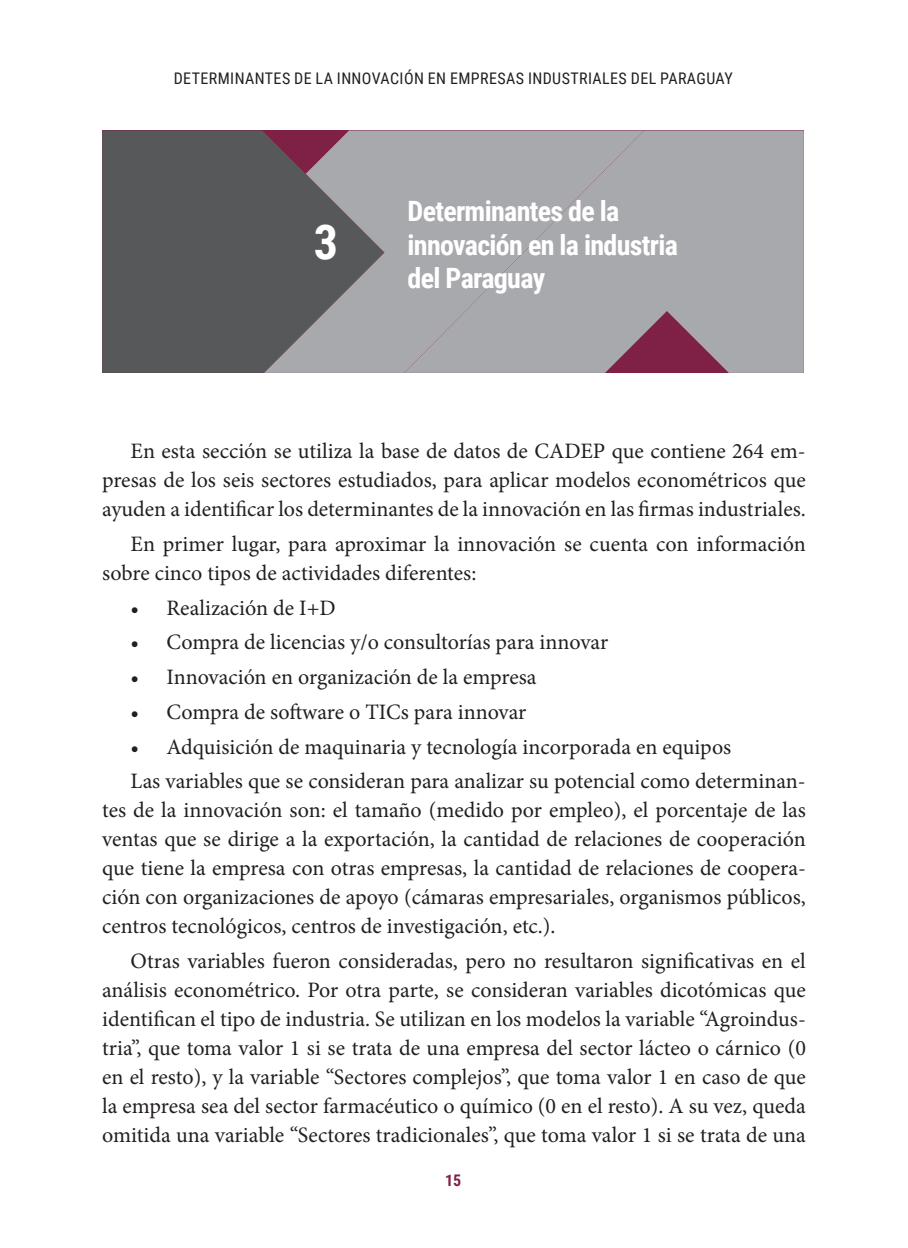
<style>
.page{position:relative;width:908px;height:1248px;background:#fff}
.page>*{position:absolute;margin:0;border:0;box-sizing:border-box;transform-origin:0 0}
.t1{font:700 48px "Roboto Condensed";color:#fff}
.t2{font:700 28px/33.6px "Roboto Condensed";letter-spacing:-.025em;color:#fff}
.t3{font:22px/29px "Minion Pro";color:#231f20;text-align:justify}
.t4{font:16px "Roboto Condensed";letter-spacing:.025em;color:#231f20}
.t5{font:700 16px "Roboto Condensed";color:#7f2046}
</style>
<div class="page">
<div style="left:102px;top:130px;width:162px;height:243px;background:#57585a"></div>
<svg style="left:262px;top:130px;width:2px;height:44px"></svg>
<svg style="left:264px;top:130px;width:140px;height:243px"></svg>
<div style="left:404px;top:130px;width:399px;height:243px;background:#a8a9ad"></div>
<p class="t4" style="left:174px;top:67px;width:560px">DETERMINANTES DE LA INNOVACIÓN EN EMPRESAS INDUSTRIALES DEL PARAGUAY</p>
<h1 class="t1" style="left:314px;top:208px;width:26px">3</h1>
<p class="t2" style="left:407px;top:193px;width:272px">Determinantes de la innovación en la industria del Paraguay</p>
<p class="t3" style="left:102px;top:437px;width:704px;text-indent:28px">En esta sección se utiliza la base de datos de CADEP que contiene 264 em&shy;presas de los seis sectores estudiados, para aplicar modelos econométricos que ayuden a identificar los determinantes de la innovación en las firmas industriales.</p>
<p class="t3" style="left:102px;top:529px;width:704px;text-indent:28px">En primer lugar, para aproximar la innovación se cuenta con información sobre cinco tipos de actividades diferentes:</p>
<p class="t3" style="left:130px;top:593px;width:206px">• Realización de I+D</p>
<p class="t3" style="left:130px;top:628px;width:479px">• Compra de licencias y/o consultorías para innovar</p>
<p class="t3" style="left:130px;top:662px;width:407px">• Innovación en organización de la empresa</p>
<p class="t3" style="left:130px;top:697px;width:397px">• Compra de software o TICs para innovar</p>
<p class="t3" style="left:130px;top:729px;width:676px;line-height:34.6px">• Adquisición de maquinaria y tecnología incorporada en equipos<br>Las variables que se consideran para analizar su potencial como determinan-</p>
<p class="t3" style="left:102px;top:795px;width:705px">tes de la innovación son: el tamaño (medido por empleo), el porcentaje de las ventas que se dirige a la exportación, la cantidad de relaciones de cooperación que tiene la empresa con otras empresas, la cantidad de relaciones de coopera&shy;ción con organizaciones de apoyo (cámaras empresariales, organismos públicos, centros tecnológicos, centros de investigación, etc.).</p>
<p class="t3" style="left:102px;top:946px;width:705px;text-indent:28px">Otras variables fueron consideradas, pero no resultaron significativas en el análisis econométrico. Por otra parte, se consideran variables dicotómicas que identifican el tipo de industria. Se utilizan en los modelos la variable “Agroindus&shy;tria”, que toma valor 1 si se trata de una empresa del sector lácteo o cárnico (0 en el resto), y la variable “Sectores complejos”, que toma valor 1 en caso de que la empresa sea del sector farmacéutico o químico (0 en el resto). A su vez, queda omitida una variable “Sectores tradicionales”, que toma valor 1 si se trata de una</p>
<p class="t5" style="left:445px;top:1168px;width:18px">15</p>
</div>
